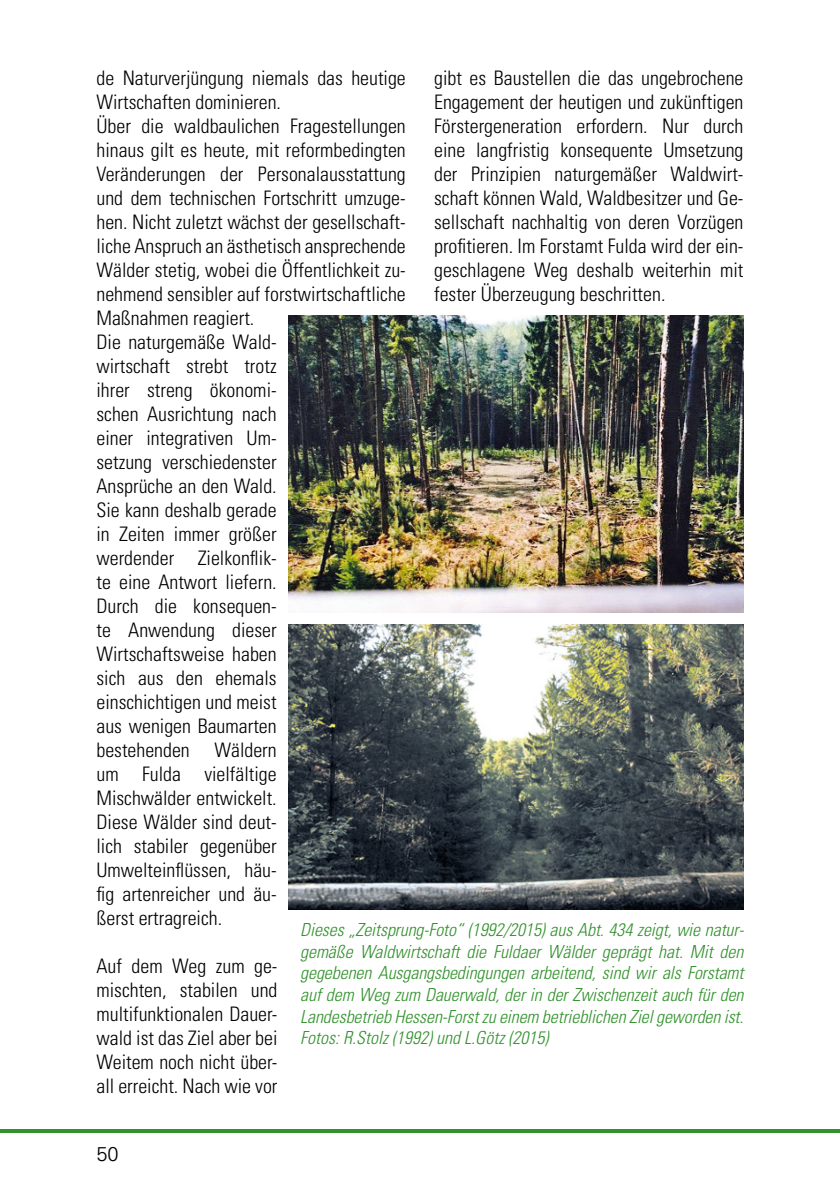
<style>
.page{position:relative;width:840px;height:1191px;background:#fff}
.page>*{position:absolute;margin:0;border:0;box-sizing:border-box;transform-origin:0 0}
.t1{font:300 condensed 20px/24px "Univers";color:#000;text-align:justify}
.t2{font:300 20px "Univers";color:#000}
.t3{font:italic 300 condensed 18px/21.6px "Univers";letter-spacing:-.005em;color:#33922e;text-align:justify}
</style>
<div class="page">
<hr style="left:0;top:1129px;width:839px;height:3px;background:#33922e">
<img style="left:288px;top:316px;width:455px;height:296px">
<img style="left:288px;top:624px;width:455px;height:285px">
<p class="t1" style="left:96px;top:65px;width:311px;text-align:left">de Naturverjüngung niemals das heutige<br>Wirtschaften dominieren.<br>Über die waldbaulichen Fragestellungen hinaus gilt es heute, mit reformbedingten<br>Veränderungen der Personalausstattung und dem technischen Fortschritt umzuge&shy;hen. Nicht zuletzt wächst der gesellschaft&shy;liche Anspruch an ästhetisch ansprechende<br>Wälder stetig, wobei die Öffentlichkeit zu&shy;nehmend sensibler auf forstwirtschaftliche<br>Maßnahmen reagiert.<br>Die naturgemäße Wald-<br>wirtschaft strebt trotz<br>ihrer streng ökonomi-<br>schen Ausrichtung nach<br>einer integrativen Um-<br>setzung verschiedenster<br>Ansprüche an den Wald.<br>Sie kann deshalb gerade<br>in Zeiten immer größer<br>werdender Zielkonflik-<br>te eine Antwort liefern.<br>Durch die konsequen-<br>te Anwendung dieser<br>Wirtschaftsweise haben<br>sich aus den ehemals<br>einschichtigen und meist<br>aus wenigen Baumarten<br>bestehenden Wäldern<br>um Fulda vielfältige<br>Mischwälder entwickelt.<br>Diese Wälder sind deut-<br>lich stabiler gegenüber<br>Umwelteinflüssen, häu-<br>fig artenreicher und äu-<br>ßerst ertragreich.</p>
<p class="t1" style="left:96px;top:953px;width:182px">Auf dem Weg zum ge&shy;mischten, stabilen und multifunktionalen Dauer&shy;wald ist das Ziel aber bei Weitem noch nicht über&shy;all erreicht. Nach wie vor</p>
<p class="t1" style="left:434px;top:65px;width:311px">gibt es Baustellen die das ungebrochene Engagement der heutigen und zukünftigen Förstergeneration erfordern. Nur durch eine langfristig konsequente Umsetzung der Prinzipien naturgemäßer Waldwirt&shy;schaft können Wald, Waldbesitzer und Ge&shy;sellschaft nachhaltig von deren Vorzügen profitieren. Im Forstamt Fulda wird der ein&shy;geschlagene Weg deshalb weiterhin mit fester Überzeugung beschritten.</p>
<p class="t3" style="left:300px;top:919px;width:445px">Dieses „Zeitsprung-Foto“ (1992/2015) aus Abt. 434 zeigt, wie natur&shy;gemäße Waldwirtschaft die Fuldaer Wälder geprägt hat. Mit den gegebenen Ausgangsbedingungen arbeitend, sind wir als Forstamt auf dem Weg zum Dauerwald, der in der Zwischenzeit auch für den Landesbetrieb Hessen-Forst zu einem betrieblichen Ziel geworden ist.<br>Fotos: R.Stolz (1992) und L.Götz (2015)</p>
<p class="t2" style="left:96px;top:1142px;width:24px">50</p>
</div>
